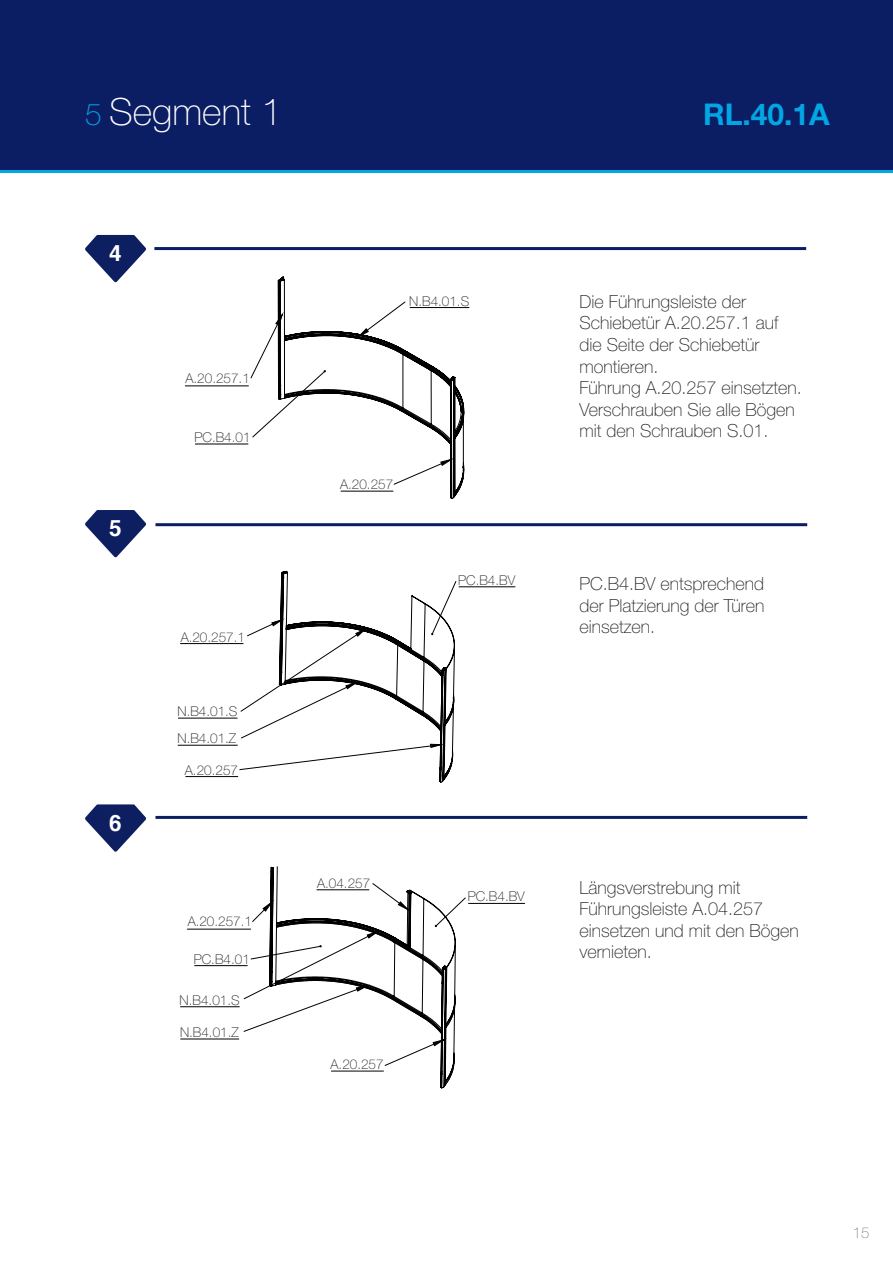
<style>
.page{position:relative;width:893px;height:1263px;background:#fff}
.page>*{position:absolute;margin:0;border:0;box-sizing:border-box;transform-origin:0 0}
.t1{font:100 37.5px "Helvetica Neue LT Pro";color:#fff}
.t2{font:700 30px "Helvetica Neue LT Pro";color:#02a6e5}
.t3{font:700 22.5px "Helvetica";color:#fff}
.t4{font:100 18px/21.6px "Helvetica Neue LT Pro";color:#231f20}
.t5{font:100 15px "Helvetica Neue LT Pro";color:#808285}
.t6{font:100 13.5px "Helvetica Neue LT Pro";color:#231f20}
.s1{font-size:30px;color:#02a6e5}
</style>
<div class="page">
<div style="left:0;top:0;width:893px;height:172px;background:#0c1e63"></div>
<hr style="left:0;top:170px;width:893px;height:2px;background:#02a6e5">
<svg style="left:85px;top:235px;width:61px;height:47px"></svg>
<svg style="left:85px;top:510px;width:61px;height:47px"></svg>
<svg style="left:85px;top:804px;width:61px;height:48px"></svg>
<hr style="left:154px;top:247px;width:652px;height:3px;background:#0c1e63">
<hr style="left:155px;top:523px;width:652px;height:3px;background:#0c1e63">
<hr style="left:155px;top:816px;width:652px;height:3px;background:#0c1e63">
<svg style="left:250px;top:276px;width:215px;height:223px"></svg>
<svg style="left:239px;top:570px;width:218px;height:213px"></svg>
<svg style="left:243px;top:866px;width:223px;height:223px"></svg>
<hr style="left:410px;top:307px;width:59px;height:1px;background:#000">
<hr style="left:178px;top:718px;width:60px;height:1px;background:#000">
<hr style="left:180px;top:1006px;width:60px;height:1px;background:#000">
<hr style="left:195px;top:444px;width:53px;height:1px;background:#000">
<hr style="left:194px;top:965px;width:54px;height:1px;background:#000">
<hr style="left:459px;top:586px;width:56px;height:1px;background:#000">
<hr style="left:468px;top:903px;width:57px;height:1px;background:#000">
<hr style="left:185px;top:776px;width:53px;height:1px;background:#000">
<hr style="left:341px;top:491px;width:52px;height:1px;background:#000">
<hr style="left:331px;top:1070px;width:53px;height:1px;background:#000">
<hr style="left:180px;top:643px;width:63px;height:1px;background:#000">
<hr style="left:178px;top:745px;width:60px;height:1px;background:#000">
<hr style="left:185px;top:385px;width:64px;height:1px;background:#000">
<hr style="left:187px;top:929px;width:64px;height:1px;background:#000">
<hr style="left:180px;top:1038px;width:59px;height:1px;background:#000">
<hr style="left:317px;top:889px;width:52px;height:1px;background:#000">
<p class="t1" style="left:85px;top:90px;width:199px"><span class="s1">5</span> Segment 1</p>
<p class="t2" style="left:703px;top:95px;width:128px">RL.40.1A</p>
<p class="t3" style="left:109px;top:235px;width:14px">4</p>
<p class="t3" style="left:109px;top:510px;width:14px">5</p>
<p class="t3" style="left:109px;top:804px;width:14px">6</p>
<p class="t6" style="left:186px;top:370px;width:66px">A.20.257.1</p>
<p class="t6" style="left:195px;top:429px;width:58px">PC.B4.01</p>
<p class="t6" style="left:181px;top:629px;width:66px">A.20.257.1</p>
<p class="t6" style="left:178px;top:703px;width:61px">N.B4.01.S</p>
<p class="t6" style="left:178px;top:731px;width:60px">N.B4.01.Z</p>
<p class="t6" style="left:185px;top:762px;width:55px">A.20.257</p>
<p class="t6" style="left:188px;top:913px;width:66px">A.20.257.1</p>
<p class="t6" style="left:194px;top:951px;width:58px">PC.B4.01</p>
<p class="t6" style="left:180px;top:992px;width:61px">N.B4.01.S</p>
<p class="t6" style="left:180px;top:1024px;width:60px">N.B4.01.Z</p>
<p class="t6" style="left:409px;top:293px;width:61px">N.B4.01.S</p>
<p class="t6" style="left:340px;top:477px;width:55px">A.20.257</p>
<p class="t6" style="left:458px;top:572px;width:59px">PC.B4.BV</p>
<p class="t4" style="left:579px;top:291px;width:201px">Die Führungsleiste der<br>Schiebetür A.20.257.1 auf die Seite der Schiebetür montieren.</p>
<p class="t4" style="left:579px;top:377px;width:224px">Führung A.20.257 einsetzten.</p>
<p class="t4" style="left:579px;top:399px;width:217px">Verschrauben Sie alle Bögen mit den Schrauben S.01.</p>
<p class="t4" style="left:579px;top:573px;width:187px;text-align:justify">PC.B4.BV entsprechend der Platzierung der Türen einsetzen.</p>
<p class="t6" style="left:317px;top:875px;width:55px">A.04.257</p>
<p class="t6" style="left:331px;top:1056px;width:55px">A.20.257</p>
<p class="t6" style="left:468px;top:889px;width:59px">PC.B4.BV</p>
<p class="t4" style="left:579px;top:876px;width:221px">Längsverstrebung mit<br>Führungsleiste A.04.257 einsetzen und mit den Bögen vernieten.</p>
<p class="t5" style="left:853px;top:1223px;width:18px">15</p>
</div>
